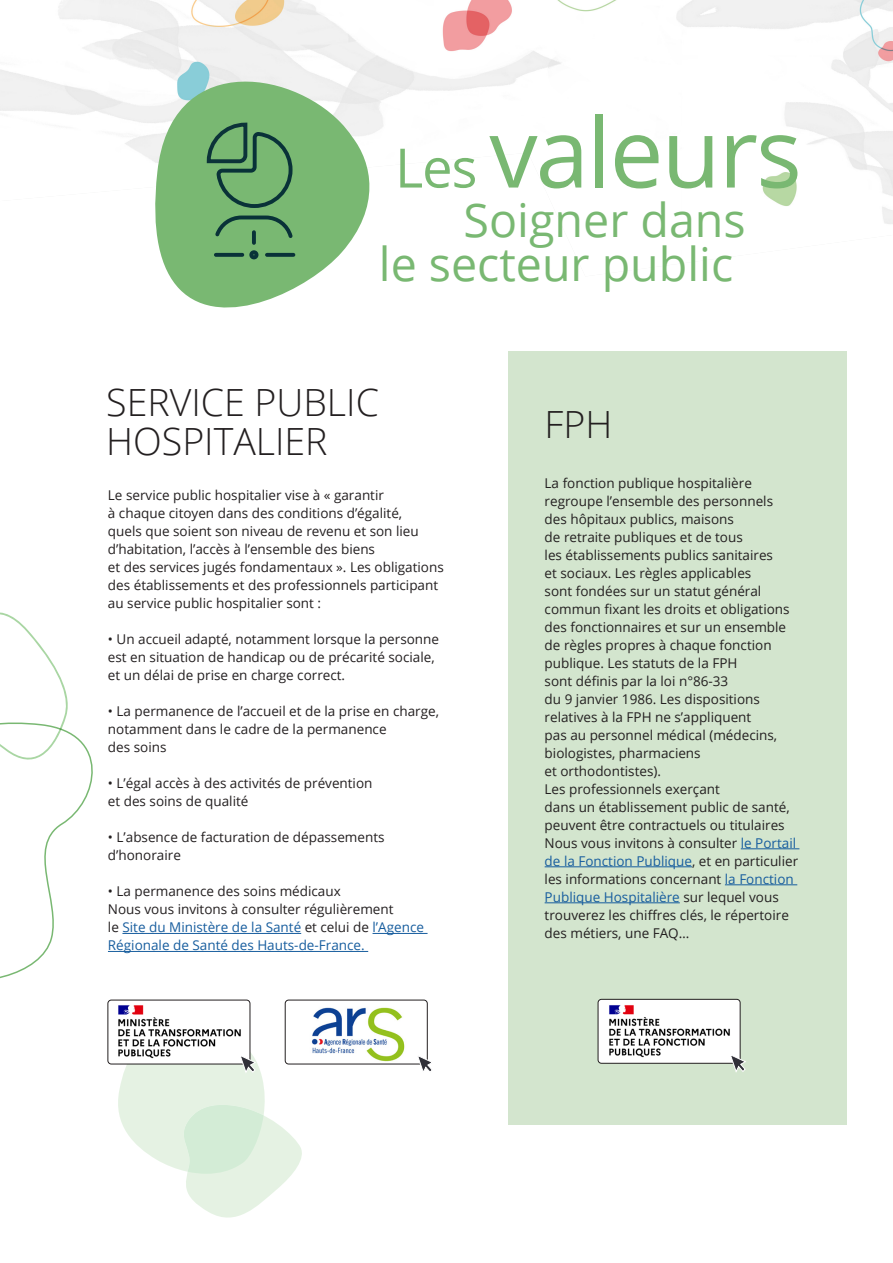
<style>
.page{position:relative;width:893px;height:1263px;background:#fff}
.page>*{position:absolute;margin:0;border:0;box-sizing:border-box;transform-origin:0 0}
.t1{font:96.15px "Open Sans";letter-spacing:-.02em;color:#79b872}
.t2{font:46.65px "Open Sans";color:#79b872}
.t3{font:300 37.5px/39px "Open Sans";color:#231f20}
.t4{font:13.5px/18px "Open Sans";color:#231f20}
.t5{font:13.5px/18px "Open Sans";color:#175d9e}
.s1{font-size:54.3px}
.s2{color:#231f20}
.s3{color:#175d9e}
</style>
<div class="page">
<img style="left:0;top:0;width:893px;height:224px">
<hr style="left:122px;top:933px;width:179px;height:1px;background:#175d9e">
<hr style="left:373px;top:933px;width:55px;height:1px;background:#175d9e">
<hr style="left:108px;top:951px;width:260px;height:1px;background:#175d9e">
<div style="left:508px;top:351px;width:339px;height:773px;background:#d3e5ce"></div>
<hr style="left:741px;top:848px;width:58px;height:1px;background:#175d9e">
<hr style="left:545px;top:866px;width:147px;height:1px;background:#175d9e">
<hr style="left:725px;top:884px;width:72px;height:1px;background:#175d9e">
<hr style="left:545px;top:902px;width:135px;height:1px;background:#175d9e">
<svg style="left:0;top:612px;width:112px;height:367px"></svg>
<svg style="left:151px;top:52px;width:231px;height:256px;fill:#79b872"></svg>
<svg style="left:205px;top:121px;width:90px;height:140px;background:#67a268"></svg>
<svg style="left:216px;top:253px;width:26px;height:4px"></svg>
<svg style="left:267px;top:253px;width:26px;height:4px"></svg>
<img style="left:118px;top:1005px;width:123px;height:26px">
<div style="left:108px;top:1000px;width:142px;height:64px;border:1px solid #231f20;border-radius:3px"></div>
<svg style="left:117px;top:1031px;width:186px;height:187px"></svg>
<div style="left:598px;top:999px;width:142px;height:64px;background:#fff;border-radius:3px"></div>
<img style="left:609px;top:1005px;width:121px;height:53px">
<div style="left:598px;top:999px;width:142px;height:64px;border:1px solid #231f20;border-radius:3px"></div>
<svg style="left:729px;top:1053px;width:17px;height:19px"></svg>
<div style="left:285px;top:1000px;width:142px;height:64px;background:#fff;border-radius:3px"></div>
<img style="left:311px;top:1007px;width:94px;height:55px">
<div style="left:285px;top:1000px;width:143px;height:64px;border:1px solid #231f20;border-radius:3px"></div>
<svg style="left:416px;top:1054px;width:16px;height:17px"></svg>
<p class="t1" style="left:395px;top:87px;width:408px"><span class="s1">Les</span> valeurs</p>
<p class="t2" style="left:464px;top:188px;width:284px">Soigner dans</p>
<p class="t2" style="left:379px;top:232px;width:356px">le secteur public</p>
<p class="t3" style="left:106px;top:382px;width:274px">SERVICE PUBLIC<br>HOSPITALIER</p>
<p class="t4" style="left:108px;top:486px;width:278px">Le service public hospitalier vise à « garantir</p>
<p class="t4" style="left:108px;top:504px;width:312px">à chaque citoyen dans des conditions d’égalité, quels que soient son niveau de revenu et son lieu d’habitation, l’accès à l’ensemble des biens</p>
<p class="t4" style="left:108px;top:558px;width:337px">et des services jugés fondamentaux ». Les obligations des établissements et des professionnels participant au service public hospitalier sont :</p>
<p class="t4" style="left:108px;top:630px;width:333px">• Un accueil adapté, notamment lorsque la personne est en situation de handicap ou de précarité sociale, et un délai de prise en charge correct.</p>
<p class="t4" style="left:108px;top:702px;width:333px">• La permanence de l’accueil et de la prise en charge, notamment dans le cadre de la permanence</p>
<p class="t4" style="left:108px;top:738px;width:60px">des soins</p>
<p class="t4" style="left:108px;top:774px;width:266px">• L’égal accès à des activités de prévention</p>
<p class="t4" style="left:108px;top:792px;width:142px">et des soins de qualité</p>
<p class="t4" style="left:108px;top:828px;width:278px">• L’absence de facturation de dépassements d’honoraire</p>
<p class="t4" style="left:108px;top:882px;width:234px">• La permanence des soins médicaux</p>
<p class="t4" style="left:108px;top:900px;width:287px">Nous vous invitons à consulter régulièrement</p>
<p class="t5" style="left:108px;top:918px;width:318px"><span class="s2">le</span> Site du Ministère de la Santé <span class="s2">et celui de</span> l’Agence<br>Régionale de Santé des Hauts-de-France.</p>
<p class="t3" style="left:545px;top:404px;width:69px">FPH</p>
<p class="t4" style="left:545px;top:473px;width:230px">La fonction publique hospitalière regroupe l’ensemble des personnels</p>
<p class="t4" style="left:545px;top:509px;width:191px">des hôpitaux publics, maisons</p>
<p class="t4" style="left:545px;top:527px;width:200px">de retraite publiques et de tous</p>
<p class="t4" style="left:545px;top:545px;width:230px">les établissements publics sanitaires</p>
<p class="t4" style="left:545px;top:563px;width:208px">et sociaux. Les règles applicables</p>
<p class="t4" style="left:545px;top:581px;width:246px">sont fondées sur un statut général commun fixant les droits et obligations des fonctionnaires et sur un ensemble de règles propres à chaque fonction publique. Les statuts de la FPH</p>
<p class="t4" style="left:545px;top:671px;width:217px">sont définis par la loi n°86-33<br>du 9 janvier 1986. Les dispositions relatives à la FPH ne s’appliquent</p>
<p class="t4" style="left:545px;top:725px;width:234px">pas au personnel médical (médecins, biologistes, pharmaciens</p>
<p class="t4" style="left:545px;top:761px;width:118px">et orthodontistes).</p>
<p class="t4" style="left:545px;top:779px;width:177px">Les professionnels exerçant</p>
<p class="t4" style="left:545px;top:797px;width:247px">dans un établissement public de santé, peuvent être contractuels ou titulaires</p>
<p class="t4" style="left:545px;top:833px;width:255px">Nous vous invitons à consulter <span class="s3">le Portail de la Fonction Publique</span>, et en particulier les informations concernant <span class="s3">la Fonction Publique Hospitalière</span> sur lequel vous trouverez les chiffres clés, le répertoire des métiers, une FAQ…</p>
</div>
